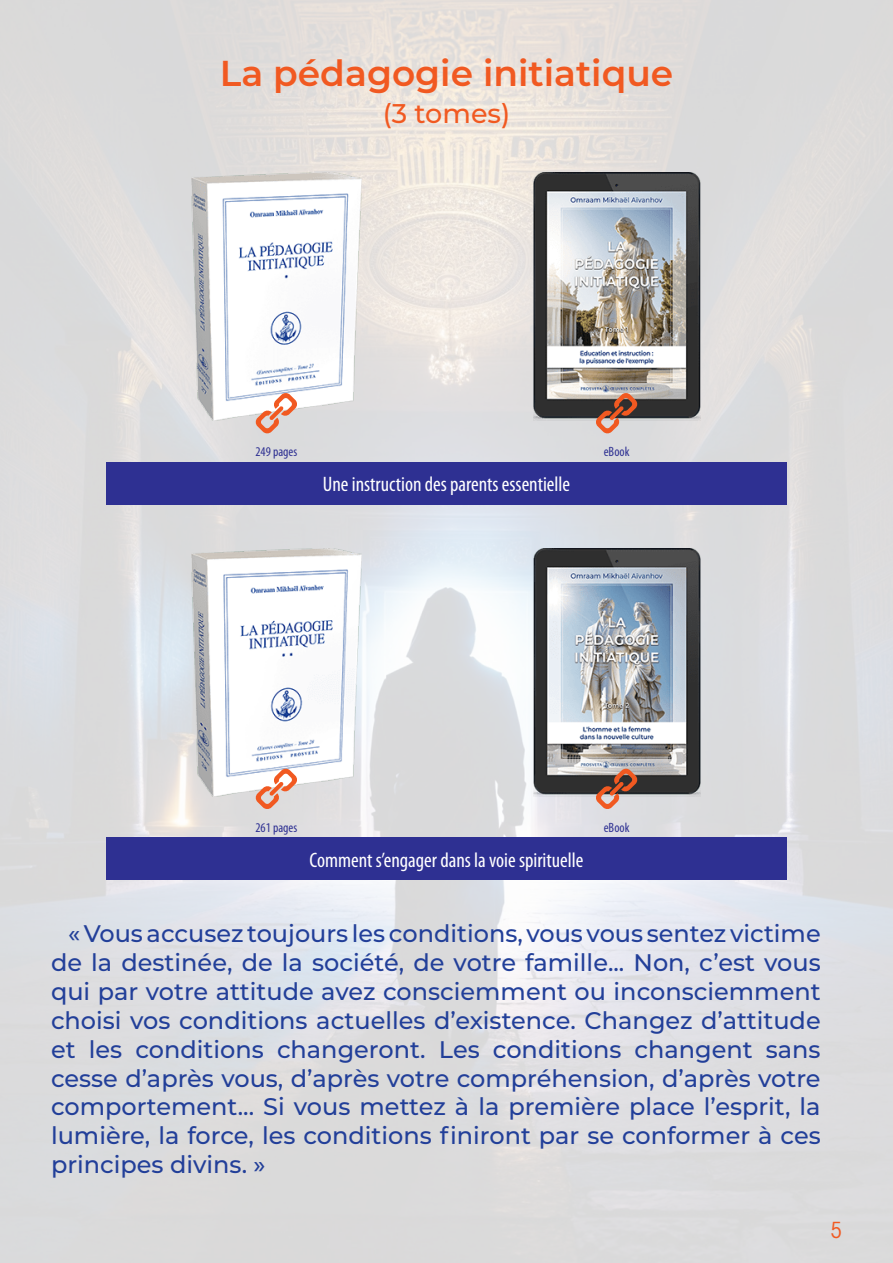
<style>
.page{position:relative;width:893px;height:1263px;background:#fff}
.page>*{position:absolute;margin:0;border:0;box-sizing:border-box;transform-origin:0 0}
.Produit_Titre{font:600 36px "Montserrat";color:#f15921}
.Produit_Sous-Titres{font:500 27px "Montserrat";color:#f15921}
.Produit_texte{font:500 24px/28.8px "Montserrat";color:#223f99;text-align:justify}
.t1{font:condensed 21.9px "ITC Avant Garde Std";color:#f15921}
.Produit_Slogan{font:condensed 21px "Myriad Pro";color:#fff}
.Produit_Infos{font:condensed 13.5px "Myriad Pro";color:#2e3092}
.Produit_Infos-2{font:condensed 13.35px "Myriad Pro";color:#2e3092}
</style>
<div class="page">
<img style="left:0;top:0;width:893px;height:1263px">
<div style="left:106px;top:837px;width:681px;height:43px;background:#2e3092"></div>
<img style="left:191px;top:548px;width:170px;height:248px">
<svg style="left:255px;top:768px;width:43px;height:42px"></svg>
<img style="left:533px;top:548px;width:167px;height:248px">
<svg style="left:595px;top:768px;width:43px;height:42px;background:#a97f70"></svg>
<div style="left:106px;top:462px;width:681px;height:42px;background:#2e3092"></div>
<img style="left:191px;top:173px;width:170px;height:247px">
<svg style="left:255px;top:392px;width:43px;height:42px"></svg>
<img style="left:533px;top:172px;width:167px;height:248px">
<svg style="left:595px;top:392px;width:43px;height:42px;background:#a97f6f"></svg>
<p class="Produit_Titre" style="left:220px;top:48px;width:455px">La pédagogie initiatique</p>
<p class="Produit_Sous-Titres" style="left:383px;top:94px;width:129px">(3 tomes)</p>
<p class="Produit_Infos-2" style="left:255px;top:443px;width:43px">249 pages</p>
<p class="Produit_Infos" style="left:604px;top:443px;width:27px">eBook</p>
<p class="Produit_Slogan" style="left:323px;top:471px;width:249px">Une instruction des parents essentielle</p>
<p class="Produit_Infos-2" style="left:255px;top:819px;width:43px">261 pages</p>
<p class="Produit_Infos" style="left:604px;top:819px;width:27px">eBook</p>
<p class="Produit_Slogan" style="left:310px;top:847px;width:275px">Comment s’engager dans la voie spirituelle</p>
<p class="Produit_texte" style="left:51px;top:918px;width:771px;text-indent:17px">« Vous accusez toujours les conditions, vous vous sentez victime de la destinée, de la société, de votre famille... Non, c’est vous qui par votre attitude avez consciemment ou inconsciemment choisi vos conditions actuelles d’existence. Changez d’attitude et les conditions changeront. Les conditions changent sans cesse d’après vous, d’après votre compréhension, d’après votre comportement... Si vous mettez à la première place l’esprit, la lumière, la force, les conditions finiront par se conformer à ces principes divins. »</p>
<p class="t1" style="left:830px;top:1216px;width:13px">5</p>
</div>
